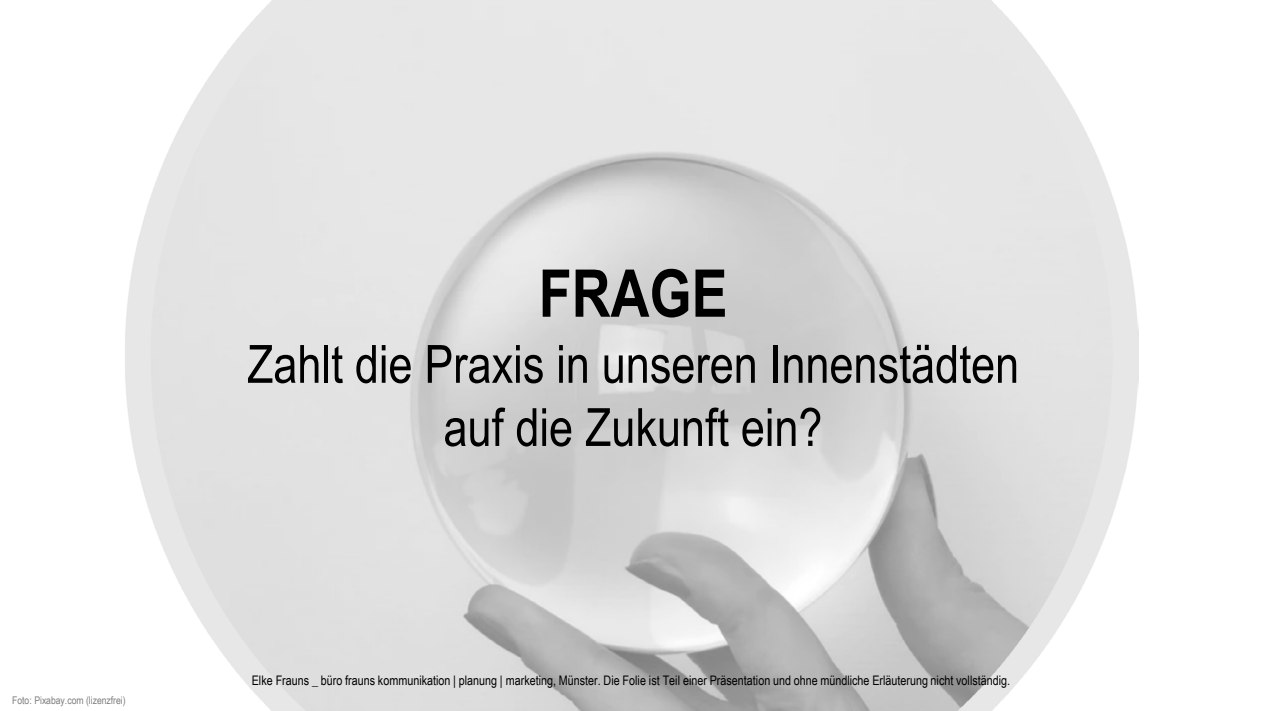
<style>
.page{position:relative;width:1263px;height:711px;background:#fff}
.page>*{position:absolute;margin:0;border:0;box-sizing:border-box;transform-origin:0 0}
.t1{font:700 65.85px "Arial Narrow";color:#000}
.t2{font:52.65px/63px "Arial Narrow";color:#000;text-align:center}
.t3{font:13.2px "Arial Narrow";color:#000}
.t4{font:10.5px "Arial Narrow";color:#7e7e7e}
</style>
<div class="page">
<img style="left:125px;top:0;width:1013px;height:710px">
<p class="t4" style="left:12px;top:691px;width:115px">Foto: Pixabay.com (lizenzfrei)</p>
<p class="t1" style="left:539px;top:243px;width:190px">FRAGE</p>
<p class="t2" style="left:247px;top:330px;width:774px">Zahlt die Praxis in unseren Innenstädten auf die Zukunft ein?</p>
<p class="t3" style="left:252px;top:670px;width:760px">Elke Frauns _ büro frauns kommunikation | planung | marketing, Münster. Die Folie ist Teil einer Präsentation und ohne mündliche Erläuterung nicht vollständig.</p>
</div>
